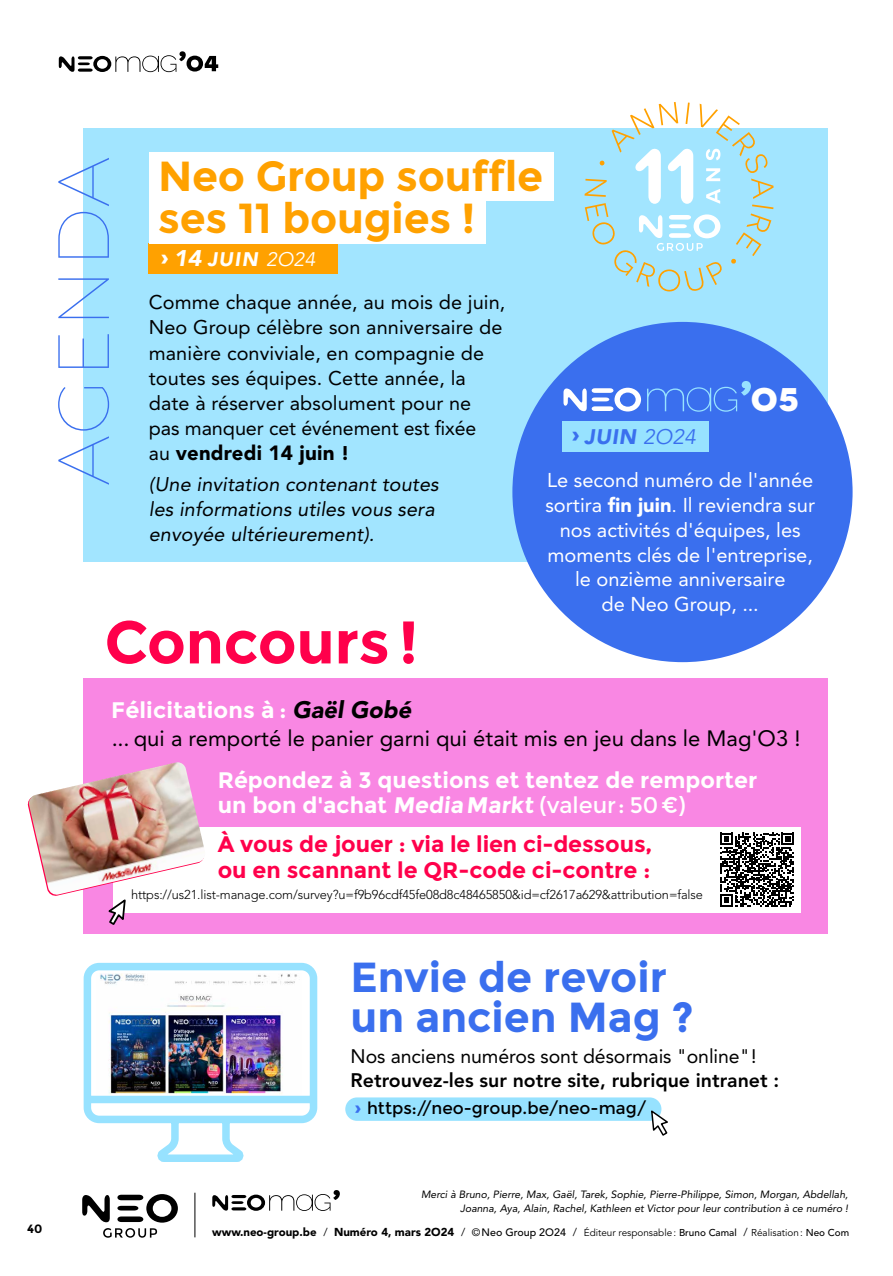
<style>
.page{position:relative;width:893px;height:1276px;background:#fff}
.page>*{position:absolute;margin:0;border:0;box-sizing:border-box;transform-origin:0 0}
.t1{font:700 60px "Montserrat";letter-spacing:-.005em;color:#ff004b}
.t2{font:700 42px/42px "Montserrat";letter-spacing:-.005em;color:#ffa100}
.t3{font:700 42px/40.5px "Montserrat";color:#3a6fee}
.t4{font:700 40.95px "Novecentosanswide";color:#fff}
.t5{font:700 22.5px/25.5px "Montserrat";color:#fff}
.t6{font:700 22.5px/25.5px "Montserrat";letter-spacing:-.005em;color:#ff004b}
.t7{font:22.05px "Avenir LT Std";color:#000}
.t8{font:italic 900 21px "Avenir LT Std";color:#3a6fee}
.t9{font:900 20.4px "Avenir LT Std";letter-spacing:.01em;color:#000}
.t10{font:19.8px/24.8px "Avenir LT Std";color:#fff;text-align:center}
.t11{font:19.65px/25.2px "Avenir LT Std";letter-spacing:.005em;color:#000}
.t12{font:italic 19.65px/25px "Avenir LT Std";letter-spacing:.005em;color:#000}
.t13{font:800 19.5px "Avenir LT Std";color:#000}
.t14{font:19.5px "Avenir LT Std";letter-spacing:-.005em;color:#000}
.t15{font:italic 900 19.5px "Avenir LT Std";color:#fff}
.t16{font:16.8px "Montserrat";color:#000}
.t17{font:300 12.9px "Avenir LT Std";letter-spacing:-.01em;color:#000}
.t18{font:700 12px "Montserrat";color:#000}
.t19{font:900 11.4px "Avenir LT Std";color:#000}
.t20{font:italic 10.5px/13.8px "Avenir LT Std";color:#000;text-align:right}
.s1{font-family:"Montserrat";font-weight:700;font-style:normal;font-size:24px}
.s2{font-size:22.5px}
.s3{font-weight:400}
.s4{font-weight:400;font-size:19.65px}
.s5{font-size:19.65px}
.s6{font-family:"Avenir LT Std";font-weight:900;font-style:italic;font-size:23.7px;color:#000}
.s7{font-weight:900}
.s8{font-style:inherit}
.s9{font-weight:700;font-size:19.8px;color:#3a6fee}
.s10{font-weight:400;font-size:10.65px}
.s11{font-weight:500;font-size:10.65px}
.s12{font-weight:400;font-size:9.9px}
.s13{font-weight:500;font-size:9.9px}
</style>
<div class="page">
<div style="left:84px;top:128px;width:744px;height:433px;background:#a2e5ff"></div>
<svg style="left:58px;top:158px;width:51px;height:327px"></svg>
<div style="left:84px;top:678px;width:744px;height:255px;background:#f987e3"></div>
<div style="left:113px;top:827px;width:687px;height:85px;background:#fff"></div>
<svg style="left:720px;top:832px;width:74px;height:74px"></svg>
<svg style="left:212px;top:1190px;width:128px;height:21px"></svg>
<hr style="left:195px;top:1192px;width:1px;height:45px;background:#000">
<svg style="left:82px;top:1195px;width:28px;height:27px"></svg>
<svg style="left:117px;top:1194px;width:61px;height:28px"></svg>
<svg style="left:103px;top:1228px;width:54px;height:9px"></svg>
<svg style="left:59px;top:51px;width:159px;height:21px"></svg>
<div style="left:512px;top:322px;width:341px;height:340px;background:#3a6fee;border-radius:50%"></div>
<svg style="left:647px;top:381px;width:104px;height:31px"></svg>
<svg style="left:563px;top:388px;width:78px;height:23px"></svg>
<div style="left:562px;top:421px;width:147px;height:31px;background:#97e2ff"></div>
<div style="left:149px;top:243px;width:189px;height:31px;background:#ffa100"></div>
<svg style="left:83px;top:962px;width:235px;height:200px"></svg>
<img style="left:97px;top:973px;width:204px;height:121px">
<div style="left:345px;top:1097px;width:316px;height:23px;background:#97e2ff;border-radius:12px"></div>
<svg style="left:650px;top:1108px;width:18px;height:28px"></svg>
<div style="left:149px;top:152px;width:405px;height:49px;background:#fff"></div>
<div style="left:149px;top:195px;width:337px;height:48px;background:#fff"></div>
<svg style="left:27px;top:804px;width:178px;height:122px"></svg>
<img style="left:28px;top:762px;width:177px;height:133px">
<svg style="left:584px;top:102px;width:190px;height:190px"></svg>
<h2 class="t2" style="left:158px;top:156px;width:387px">Neo Group souffle ses 11 bougies !</h2>
<p class="t15" style="left:160px;top:248px;width:157px"><span class="s1">›</span> <span class="s2">14</span> JUIN <span class="s3">2O24</span></p>
<p class="t11" style="left:149px;top:290px;width:358px">Comme chaque année, au mois de juin, Neo Group célèbre son anniversaire de manière conviviale, en compagnie de toutes ses équipes. Cette année, la date à réserver absolument pour ne pas manquer cet événement est fixée</p>
<p class="t9" style="left:149px;top:441px;width:202px"><span class="s4">au</span> vendredi 14 juin <span class="s5">!</span></p>
<p class="t12" style="left:149px;top:472px;width:291px">(Une invitation contenant toutes les informations utiles vous sera envoyée ultérieurement).</p>
<h1 class="t1" style="left:105px;top:606px;width:315px">Concours !</h1>
<p class="t5" style="left:111px;top:697px;width:302px">Félicitations à : <span class="s6">Gaël Gobé</span></p>
<p class="t8" style="left:571px;top:424px;width:126px"><span class="s1">›</span> JUIN <span class="s3">2O24</span></p>
<h3 class="t4" style="left:751px;top:371px;width:50px">o5</h3>
<p class="t10" style="left:545px;top:468px;width:271px">Le second numéro de l'année sortira <span class="s7">fin juin</span><span class="s8">.</span> Il reviendra sur nos activités d'équipes, les moments clés de l'entreprise, le onzième anniversaire<br>de Neo Group, ...</p>
<p class="t7" style="left:112px;top:726px;width:690px">... qui a remporté le panier garni qui était mis en jeu dans le Mag'O3 !</p>
<p class="t5" style="left:218px;top:767px;width:541px">Répondez à 3 questions et tentez de remporter un bon d'achat MediaMarkt <span class="s3">(valeur: 50€)</span></p>
<p class="t6" style="left:218px;top:831px;width:436px">À vous de jouer : via le lien ci-dessous, ou en scannant le QR-code ci-contre :</p>
<p class="t17" style="left:131px;top:886px;width:573px">https://us21.list-manage.com/survey?u=f9b96cdf45fe08d8c48465850&amp;id=cf2617a629&amp;attribution=false</p>
<h2 class="t3" style="left:351px;top:957px;width:345px">Envie de revoir un ancien Mag ?</h2>
<p class="t14" style="left:351px;top:1045px;width:408px">Nos anciens numéros sont désormais "online"!</p>
<p class="t13" style="left:351px;top:1068px;width:430px">Retrouvez-les sur notre site, rubrique intranet :</p>
<p class="t16" style="left:354px;top:1098px;width:294px"><span class="s9">›</span> https://neo-group.be/neo-mag/</p>
<p class="t20" style="left:421px;top:1188px;width:428px">Merci à Bruno, Pierre, Max, Gaël, Tarek, Sophie, Pierre-Philippe, Simon, Morgan, Abdellah,<br>Joanna, Aya, Alain, Rachel, Kathleen et Victor pour leur contribution à ce numéro !</p>
<p class="t18" style="left:27px;top:1222px;width:17px">40</p>
<p class="t19" style="left:212px;top:1225px;width:638px">www.neo-group.be <span class="s3">/</span> Numéro 4, mars 2O24 <span class="s3">/</span> <span class="s10">©</span><span class="s11">Neo Group 2O24</span> <span class="s3">/</span> <span class="s12">Éditeur responsable:</span> <span class="s13">Bruno Camal</span> <span class="s3">/</span> <span class="s12">Réalisation:</span> <span class="s13">Neo Com</span></p>
</div>
